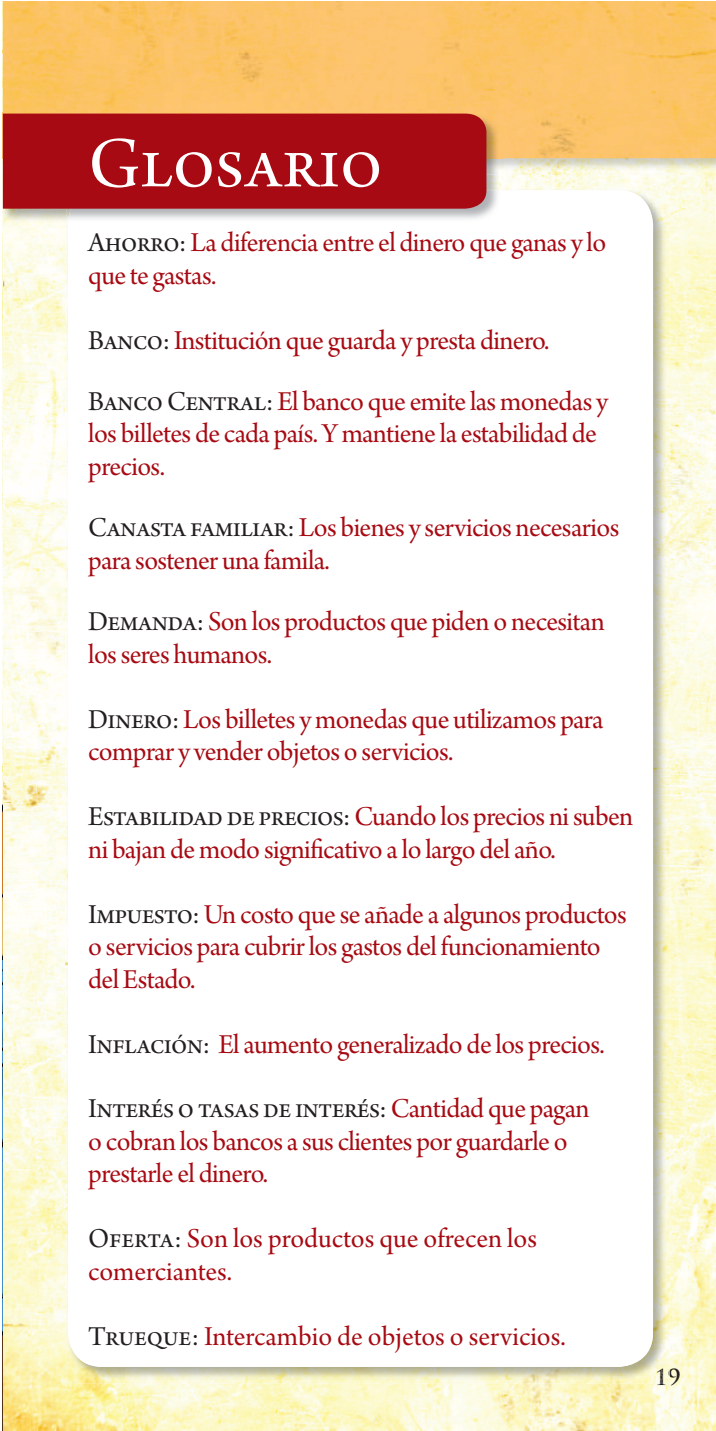
<style>
.page{position:relative;width:716px;height:1431px;background:#fff}
.page>*{position:absolute;margin:0;border:0;box-sizing:border-box;transform-origin:0 0}
.t1{font:75.83px "Arno Pro Subhead";color:#fff}
.t2{font:28.8px/32.4px "Arno Pro Subhead";letter-spacing:-.02em;color:#a70a12}
.t3{font:28.8px "Arno Pro Subhead";color:#a70a12}
.t4{font:700 21.6px "Trajan Pro";color:#231f20}
.s1{color:#231f20}
</style>
<div class="page">
<img style="left:3px;top:174px;width:712px;height:1257px">
<img style="left:2px;top:234px;width:1px;height:1197px">
<img style="left:67px;top:226px;width:59px;height:1158px">
<img style="left:503px;top:189px;width:166px;height:62px">
<img style="left:609px;top:251px;width:60px;height:1133px">
<img style="left:126px;top:1367px;width:483px;height:17px">
<img style="left:657px;top:1369px;width:12px;height:15px">
<div style="left:68px;top:190px;width:585px;height:1177px;background:#fff;border-radius:35px"></div>
<img style="left:503px;top:158px;width:212px;height:16px">
<img style="left:2px;top:2px;width:1px;height:110px">
<img style="left:3px;top:2px;width:712px;height:156px">
<img style="left:2px;top:112px;width:501px;height:114px">
<img style="left:68px;top:190px;width:435px;height:36px">
<img style="left:3px;top:112px;width:500px;height:46px">
<div style="left:3px;top:114px;width:483px;height:95px;background:#a70a12"></div>
<h1 class="t1" style="left:88px;top:135px;width:296px">Glosario</h1>
<p class="t2" style="left:88px;top:229px;width:519px"><span class="s1">Ahorro:</span> La diferencia entre el dinero que ganas y lo que te gastas.</p>
<p class="t2" style="left:88px;top:312px;width:521px;line-height:61.4px"><span class="s1">Banco:</span> Institución que guarda y presta dinero.<br><span class="s1">Banco Central:</span> El banco que emite las monedas y</p>
<p class="t2" style="left:88px;top:420px;width:510px">los billetes de cada país. Y mantiene la estabilidad de precios.</p>
<p class="t2" style="left:88px;top:514px;width:532px"><span class="s1">Canasta familiar:</span> Los bienes y servicios necesarios para sostener una famila.</p>
<p class="t2" style="left:88px;top:608px;width:518px"><span class="s1">Demanda:</span> Son los productos que piden o necesitan los seres humanos.</p>
<p class="t2" style="left:88px;top:705px;width:517px"><span class="s1">Dinero:</span> Los billetes y monedas que utilizamos para comprar y vender objetos o servicios.</p>
<p class="t2" style="left:88px;top:803px;width:546px"><span class="s1">Estabilidad de precios:</span> Cuando los precios ni suben ni bajan de modo significativo a lo largo del año.</p>
<p class="t2" style="left:88px;top:900px;width:540px"><span class="s1">Impuesto:</span> Un costo que se añade a algunos productos o servicios para cubrir los gastos del funcionamiento del Estado.</p>
<p class="t2" style="left:88px;top:1030px;width:518px"><span class="s1">Inflación:</span> El aumento generalizado de los precios.</p>
<p class="t2" style="left:88px;top:1095px;width:502px"><span class="s1">Interés o tasas de interés:</span> Cantidad que pagan o cobran los bancos a sus clientes por guardarle o prestarle el dinero.</p>
<p class="t2" style="left:88px;top:1225px;width:450px"><span class="s1">Oferta:</span> Son los productos que ofrecen los comerciantes.</p>
<p class="t3" style="left:88px;top:1325px;width:479px"><span class="s1">Trueque:</span> Intercambio de objetos o servicios.</p>
<p class="t4" style="left:654px;top:1365px;width:27px">19</p>
</div>
